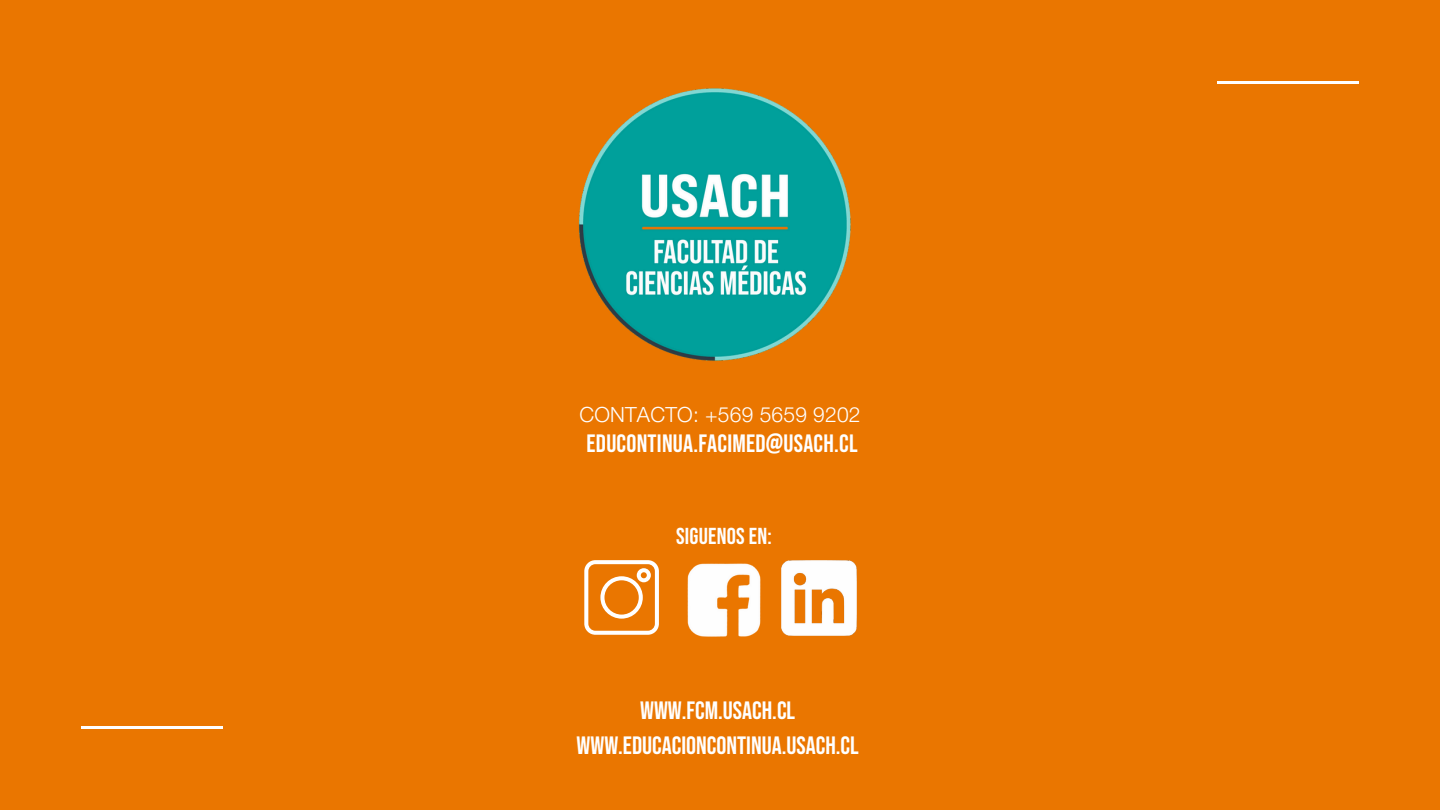
<style>
.page{position:relative;width:1440px;height:810px;background:#ea7600}
.page>*{position:absolute;margin:0;border:0;box-sizing:border-box;transform-origin:0 0}
.t1{font:25px/34.5px "Bebas Neue";color:#fff;text-align:center}
.t2{font:23px "Bebas Neue";letter-spacing:.01em;color:#fff}
.t3{font:300 21px "Helvetica Neue";letter-spacing:.01em;color:#fff}
</style>
<div class="page">
<hr style="left:1217px;top:81px;width:142px;height:2px;background:#fff">
<hr style="left:81px;top:727px;width:142px;height:2px;background:#fff">
<svg style="left:584px;top:560px;width:75px;height:75px"></svg>
<img style="left:687px;top:563px;width:74px;height:74px">
<img style="left:781px;top:560px;width:75px;height:75px">
<img style="left:578px;top:88px;width:273px;height:273px">
<p class="t3" style="left:579px;top:407px;width:283px">CONTACTO: +569 5659 9202</p>
<p class="t1" style="left:587px;top:427px;width:272px">EDUCONTINUA.FACIMED@USACH.CL</p>
<p class="t2" style="left:676px;top:524px;width:97px">SIGUENOS EN:</p>
<p class="t1" style="left:577px;top:695px;width:284px">WWW.FCM.USACH.CL<br>WWW.EDUCACIONCONTINUA.USACH.cl</p>
</div>
